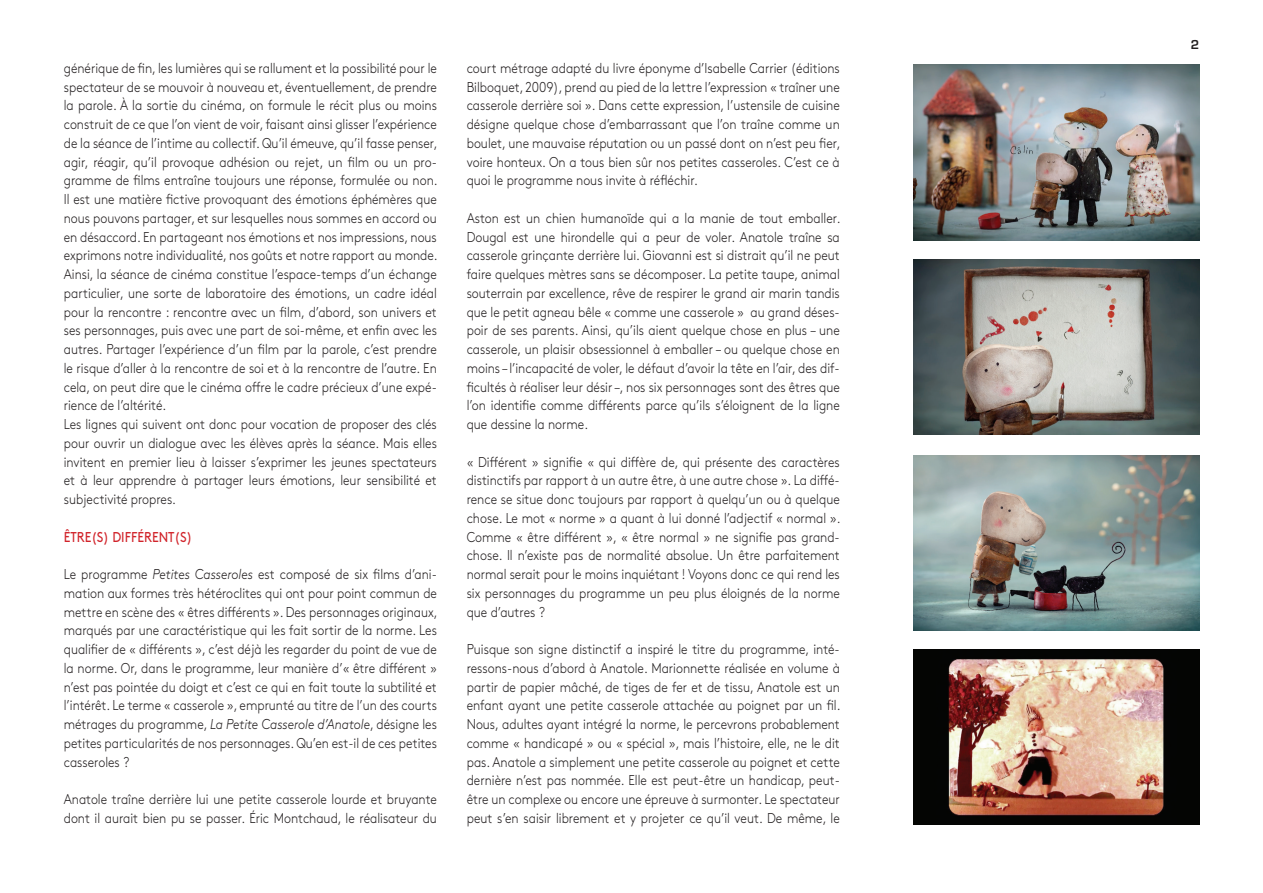
<style>
.page{position:relative;width:1263px;height:893px;background:#fff}
.page>*{position:absolute;margin:0;border:0;box-sizing:border-box;transform-origin:0 0}
.t1{font:300 14.25px/18.8px "Brown Std";color:#231f20;text-align:justify;scale:.87 1}
.t2{font:14.25px "Brown Std";color:#d1232a;scale:.87 1}
.t3{font:600 12px "Eurostile";color:#231f20}
.s1{font-style:italic}
</style>
<div class="page">
<img style="left:913px;top:649px;width:286px;height:176px">
<img style="left:913px;top:455px;width:286px;height:175px">
<img style="left:913px;top:259px;width:286px;height:176px">
<img style="left:913px;top:65px;width:286px;height:175px">
<p class="t1" style="left:64px;top:59px;width:431px;text-align:left">générique de fin, les lumières qui se rallument et la possibilité pour le spectateur de se mouvoir à nouveau et, éventuellement, de prendre la parole. À la sortie du cinéma, on formule le récit plus ou moins construit de ce que l’on vient de voir, faisant ainsi glisser l’expérience de la séance de l’intime au collectif. Qu’il émeuve, qu’il fasse penser, agir, réagir, qu’il provoque adhésion ou rejet, un film ou un pro&shy;gramme de films entraîne toujours une réponse, formulée ou non.<br>Il est une matière fictive provoquant des émotions éphémères que nous pouvons partager, et sur lesquelles nous sommes en accord ou en désaccord. En partageant nos émotions et nos impressions, nous exprimons notre individualité, nos goûts et notre rapport au monde.<br>Ainsi, la séance de cinéma constitue l’espace-temps d’un échange particulier, une sorte de laboratoire des émotions, un cadre idéal pour la rencontre : rencontre avec un film, d’abord, son univers et ses personnages, puis avec une part de soi-même, et enfin avec les autres. Partager l’expérience d’un film par la parole, c’est prendre le risque d’aller à la rencontre de soi et à la rencontre de l’autre. En cela, on peut dire que le cinéma offre le cadre précieux d’une expé&shy;rience de l’altérité.<br>Les lignes qui suivent ont donc pour vocation de proposer des clés pour ouvrir un dialogue avec les élèves après la séance. Mais elles invitent en premier lieu à laisser s’exprimer les jeunes spectateurs et à leur apprendre à partager leurs émotions, leur sensibilité et subjectivité propres.</p>
<p class="t2" style="left:64px;top:528px;width:149px">ÊTRE(S) DIFFÉRENT(S)</p>
<p class="t1" style="left:64px;top:565px;width:431px">Le programme <span class="s1">Petites Casseroles</span> est composé de six films d’ani&shy;mation aux formes très hétéroclites qui ont pour point commun de mettre en scène des « êtres différents ». Des personnages originaux, marqués par une caractéristique qui les fait sortir de la norme. Les qualifier de « différents », c’est déjà les regarder du point de vue de la norme. Or, dans le programme, leur manière d’« être différent » n’est pas pointée du doigt et c’est ce qui en fait toute la subtilité et l’intérêt. Le terme « casserole », emprunté au titre de l’un des courts métrages du programme, <span class="s1">La Petite Casserole d’Anatole</span>, désigne les petites particularités de nos personnages. Qu’en est-il de ces petites casseroles ?</p>
<p class="t1" style="left:64px;top:790px;width:430px">Anatole traîne derrière lui une petite casserole lourde et bruyante dont il aurait bien pu se passer. Éric Montchaud, le réalisateur du</p>
<p class="t1" style="left:467px;top:59px;width:431px">court métrage adapté du livre éponyme d’Isabelle Carrier (éditions Bilboquet, 2009), prend au pied de la lettre l’expression « traîner une casserole derrière soi ». Dans cette expression, l’ustensile de cuisine désigne quelque chose d’embarrassant que l’on traîne comme un boulet, une mauvaise réputation ou un passé dont on n’est peu fier, voire honteux. On a tous bien sûr nos petites casseroles. C’est ce à quoi le programme nous invite à réfléchir.</p>
<p class="t1" style="left:467px;top:209px;width:431px">Aston est un chien humanoïde qui a la manie de tout emballer.<br>Dougal est une hirondelle qui a peur de voler. Anatole traîne sa casserole grinçante derrière lui. Giovanni est si distrait qu’il ne peut faire quelques mètres sans se décomposer. La petite taupe, animal souterrain par excellence, rêve de respirer le grand air marin tandis que le petit agneau bêle « comme une casserole » au grand déses&shy;poir de ses parents. Ainsi, qu’ils aient quelque chose en plus – une casserole, un plaisir obsessionnel à emballer – ou quelque chose en moins – l’incapacité de voler, le défaut d’avoir la tête en l’air, des dif&shy;ficultés à réaliser leur désir –, nos six personnages sont des êtres que l’on identifie comme différents parce qu’ils s’éloignent de la ligne que dessine la norme.</p>
<p class="t1" style="left:467px;top:452px;width:431px">« Différent » signifie « qui diffère de, qui présente des caractères distinctifs par rapport à un autre être, à une autre chose ». La diffé&shy;rence se situe donc toujours par rapport à quelqu’un ou à quelque chose. Le mot « norme » a quant à lui donné l’adjectif « normal ».<br>Comme « être différent », « être normal » ne signifie pas grand&shy;chose. Il n’existe pas de normalité absolue. Un être parfaitement normal serait pour le moins inquiétant ! Voyons donc ce qui rend les six personnages du programme un peu plus éloignés de la norme que d’autres ?</p>
<p class="t1" style="left:467px;top:640px;width:431px">Puisque son signe distinctif a inspiré le titre du programme, inté&shy;ressons-nous d’abord à Anatole. Marionnette réalisée en volume à partir de papier mâché, de tiges de fer et de tissu, Anatole est un enfant ayant une petite casserole attachée au poignet par un fil.<br>Nous, adultes ayant intégré la norme, le percevrons probablement comme « handicapé » ou « spécial », mais l’histoire, elle, ne le dit pas. Anatole a simplement une petite casserole au poignet et cette dernière n’est pas nommée. Elle est peut-être un handicap, peut&shy;être un complexe ou encore une épreuve à surmonter. Le spectateur peut s’en saisir librement et y projeter ce qu’il veut. De même, le</p>
<p class="t3" style="left:1191px;top:37px;width:10px">2</p>
</div>
